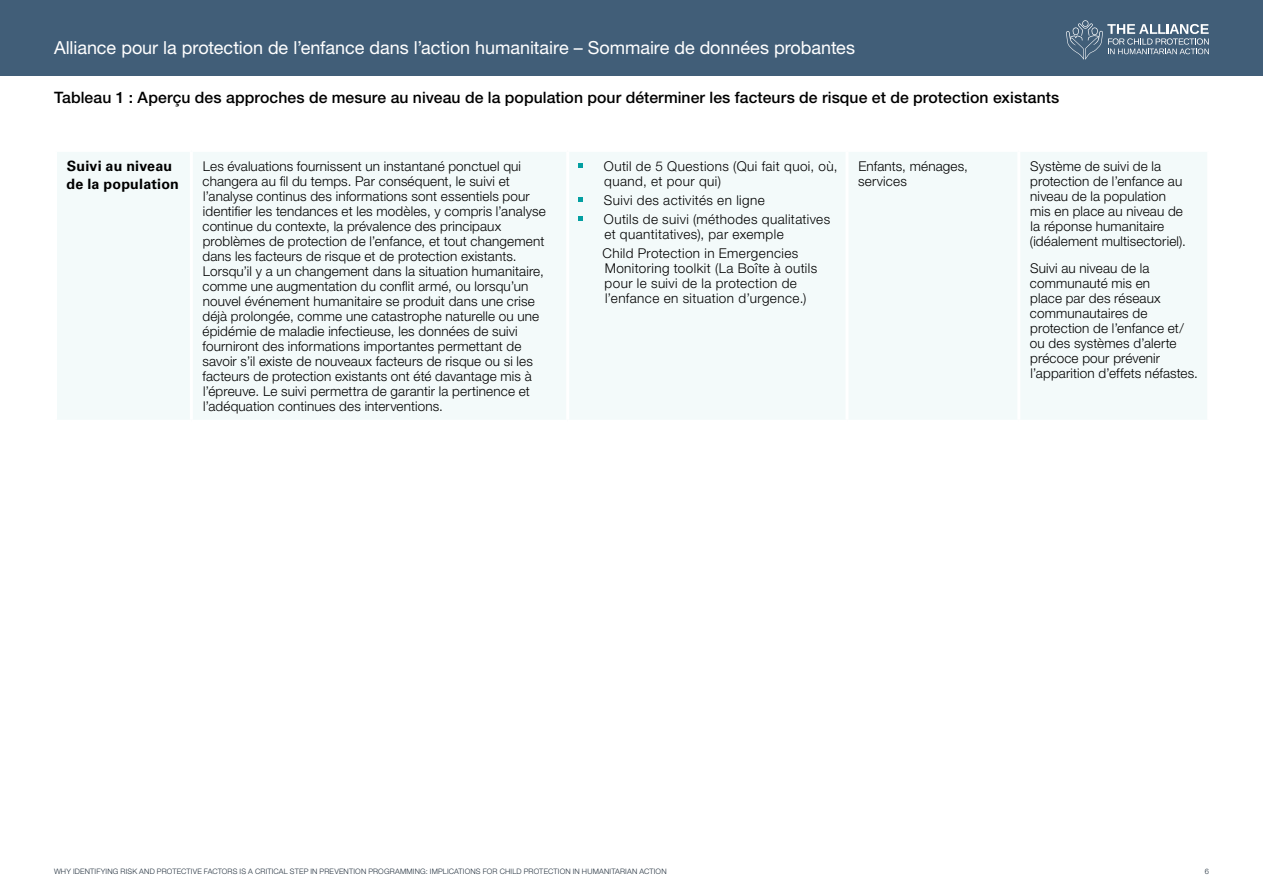
<style>
.page{position:relative;width:1263px;height:893px;background:#fff}
.page>*{position:absolute;margin:0;border:0;box-sizing:border-box;transform-origin:0 0}
.t1{font:18px "Helvetica Neue LT Pro";letter-spacing:-.005em;color:#fff}
.t2{font:500 15.75px "Helvetica Neue LT Pro";letter-spacing:.005em;color:#000}
.t3{font:700 14.25px/18px "Univers LT Std";letter-spacing:.015em;color:#000}
.t4{font:300 13.5px/15px "Helvetica Neue LT Pro";letter-spacing:.01em;color:#000}
.t5{font:300 13.5px/15px "Helvetica Neue LT Pro";letter-spacing:.03em;color:#000}
.t6{font:300 7.5px "Helvetica Neue LT Pro";letter-spacing:.02em;color:#212f3c}
</style>
<div class="page">
<div style="left:0;top:0;width:1263px;height:76px;background:#415e78"></div>
<svg style="left:1066px;top:20px;width:143px;height:40px"></svg>
<div style="left:57px;top:152px;width:1150px;height:267px;background:#f3fafa"></div>
<hr style="left:190px;top:152px;width:3px;height:268px;background:#fff">
<hr style="left:566px;top:152px;width:3px;height:268px;background:#fff">
<hr style="left:845px;top:152px;width:3px;height:268px;background:#fff">
<hr style="left:1017px;top:152px;width:3px;height:268px;background:#fff">
<svg style="left:578px;top:163px;width:5px;height:5px"></svg>
<svg style="left:578px;top:197px;width:5px;height:5px"></svg>
<svg style="left:578px;top:216px;width:5px;height:5px"></svg>
<h1 class="t1" style="left:54px;top:37px;width:802px">Alliance pour la protection de l’enfance dans l’action humanitaire – Sommaire de données probantes</h1>
<p class="t2" style="left:54px;top:88px;width:1007px">Tableau 1 : Aperçu des approches de mesure au niveau de la population pour déterminer les facteurs de risque et de protection existants</p>
<p class="t3" style="left:67px;top:157px;width:114px">Suivi au niveau de la population</p>
<p class="t4" style="left:202px;top:158px;width:345px">Les évaluations fournissent un instantané ponctuel qui changera au fil du temps. Par conséquent, le suivi et l’analyse continus des informations sont essentiels pour identifier les tendances et les modèles, y compris l’analyse continue du contexte, la prévalence des principaux problèmes de protection de l’enfance, et tout changement dans les facteurs de risque et de protection existants.<br>Lorsqu’il y a un changement dans la situation humanitaire, comme une augmentation du conflit armé, ou lorsqu’un nouvel événement humanitaire se produit dans une crise déjà prolongée, comme une catastrophe naturelle ou une épidémie de maladie infectieuse, les données de suivi fourniront des informations importantes permettant de savoir s’il existe de nouveaux facteurs de risque ou si les facteurs de protection existants ont été davantage mis à l’épreuve. Le suivi permettra de garantir la pertinence et l’adéquation continues des interventions.</p>
<p class="t5" style="left:604px;top:158px;width:235px">Outil de 5 Questions (Qui fait quoi, où, quand, et pour qui)</p>
<p class="t5" style="left:604px;top:190px;width:228px;line-height:19.2px">Suivi des activités en ligne<br>Outils de suivi (méthodes qualitatives</p>
<p class="t5" style="left:602px;top:224px;width:197px;line-height:19.2px">et quantitatives), par exemple<br>Child Protection in Emergencies</p>
<p class="t5" style="left:605px;top:261px;width:214px">Monitoring toolkit (La Boîte à outils pour le suivi de la protection de l’enfance en situation d’urgence.)</p>
<p class="t4" style="left:858px;top:158px;width:111px">Enfants, ménages, services</p>
<p class="t4" style="left:1030px;top:158px;width:157px">Système de suivi de la protection de l’enfance au niveau de la population mis en place au niveau de la réponse humanitaire (idéalement multisectoriel).</p>
<p class="t4" style="left:1030px;top:261px;width:170px">Suivi au niveau de la communauté mis en<br>place par des réseaux communautaires de protection de l’enfance et/ ou des systèmes d’alerte précoce pour prévenir l’apparition d’effets néfastes.</p>
<p class="t6" style="left:54px;top:867px;width:614px">WHY IDENTIFYING RISK AND PROTECTIVE FACTORS IS A CRITICAL STEP IN PREVENTION PROGRAMMING: IMPLICATIONS FOR CHILD PROTECTION IN HUMANITARIAN ACTION</p>
<p class="t6" style="left:1205px;top:867px;width:6px">6</p>
</div>
